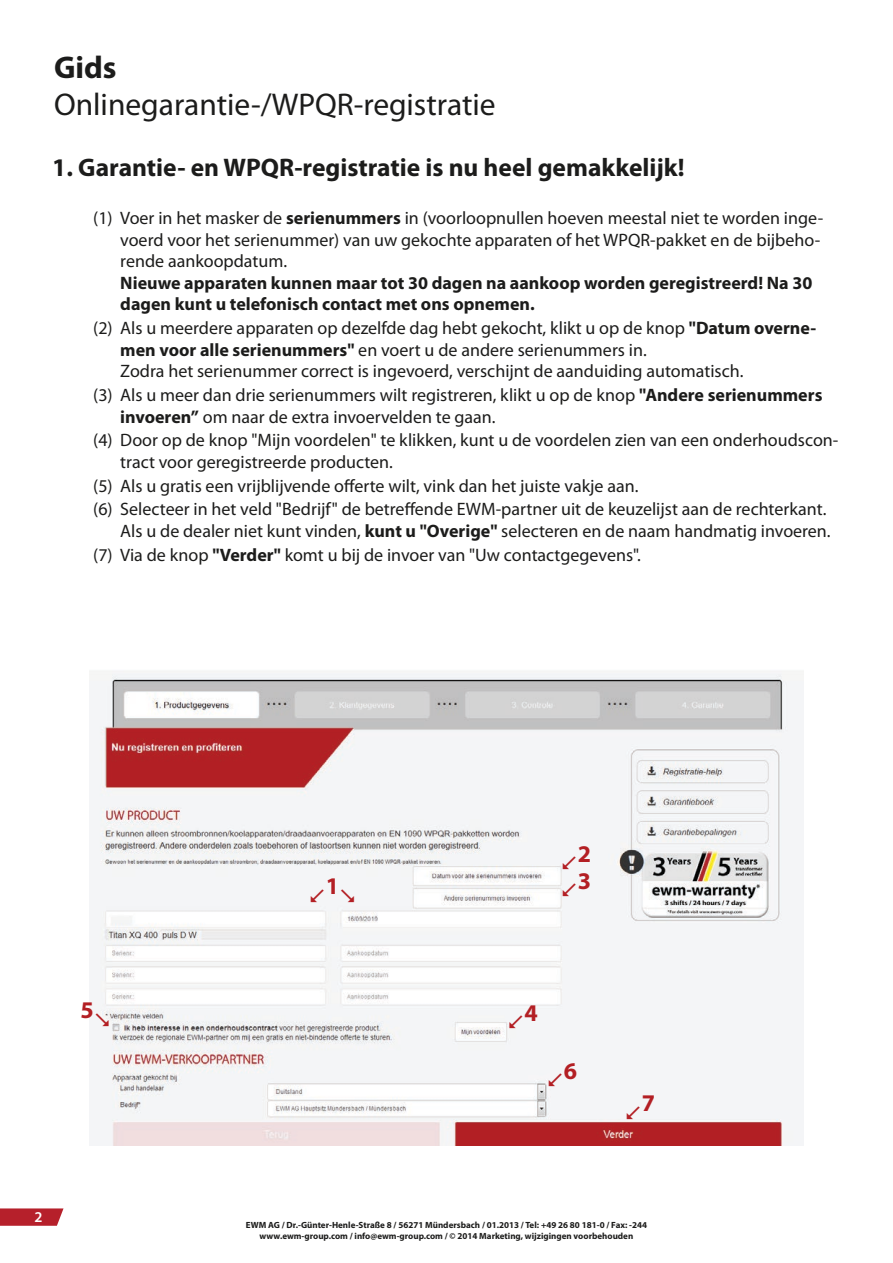
<style>
.page{position:relative;width:893px;height:1263px;background:#fff}
.page>*{position:absolute;margin:0;border:0;box-sizing:border-box;transform-origin:0 0}
.t1{font:31.5px "Myriad Pro";color:#1c1c1b}
.t2{font:700 31.5px "Myriad Pro";color:#1c1c1b}
.t3{font:700 25.5px "Myriad Pro";color:#1c1c1b}
.t4{font:700 24px/26.4px "Myriad Pro";color:#b31f24}
.t5{font:18px/21.6px "Myriad Pro";color:#1c1c1b}
.t6{font:700 18px/21.6px "Myriad Pro";color:#1c1c1b}
.t7{font:600 15px "Myriad Pro";color:#fff}
.t8{font:700 9px/10.8px "Myriad Pro";color:#1c1c1b;text-align:center}
.s1{font-weight:700}
</style>
<div class="page">
<img style="left:90px;top:671px;width:713px;height:474px">
<svg style="left:0;top:1208px;width:64px;height:18px"></svg>
<svg style="left:311px;top:889px;width:13px;height:13px"></svg>
<svg style="left:341px;top:889px;width:13px;height:13px"></svg>
<svg style="left:563px;top:857px;width:13px;height:13px"></svg>
<svg style="left:563px;top:883px;width:13px;height:13px"></svg>
<svg style="left:627px;top:1106px;width:13px;height:13px"></svg>
<svg style="left:549px;top:1073px;width:13px;height:13px"></svg>
<svg style="left:510px;top:1015px;width:13px;height:13px"></svg>
<svg style="left:96px;top:1013px;width:13px;height:13px"></svg>
<h1 class="t2" style="left:54px;top:46px;width:64px">Gids</h1>
<h1 class="t1" style="left:54px;top:85px;width:443px">Onlinegarantie-/WPQR-registratie</h1>
<h2 class="t3" style="left:52px;top:151px;width:634px">1. Garantie- en WPQR-registratie is nu heel gemakkelijk!</h2>
<p class="t5" style="left:120px;top:207px;width:704px;text-indent:-27px">(1) Voer in het masker de <span class="s1">serienummers</span> in (voorloopnullen hoeven meestal niet te worden inge&shy;voerd voor het serienummer) van uw gekochte apparaten of het WPQR-pakket en de bijbeho&shy;rende aankoopdatum.</p>
<p class="t6" style="left:120px;top:271px;width:693px">Nieuwe apparaten kunnen maar tot 30 dagen na aankoop worden geregistreerd! Na 30 dagen kunt u telefonisch contact met ons opnemen.</p>
<p class="t5" style="left:120px;top:317px;width:698px;text-indent:-27px">(2) Als u meerdere apparaten op dezelfde dag hebt gekocht, klikt u op de knop <span class="s1">"Datum overne&shy;men voor alle serienummers"</span> en voert u de andere serienummers in.<br>Zodra het serienummer correct is ingevoerd, verschijnt de aanduiding automatisch.</p>
<p class="t5" style="left:120px;top:384px;width:704px;text-indent:-27px">(3) Als u meer dan drie serienummers wilt registreren, klikt u op de knop <span class="s1">"Andere serienummers invoeren”</span> om naar de extra invoervelden te gaan.</p>
<p class="t5" style="left:120px;top:429px;width:720px;text-indent:-27px">(4) Door op de knop "Mijn voordelen" te klikken, kunt u de voordelen zien van een onderhoudscon&shy;tract voor geregistreerde producten.</p>
<p class="t5" style="left:93px;top:473px;width:735px;line-height:23.7px">(5) Als u gratis een vrijblijvende offerte wilt, vink dan het juiste vakje aan.<br>(6) Selecteer in het veld "Bedrijf" de betreffende EWM-partner uit de keuzelijst aan de rechterkant.</p>
<p class="t5" style="left:93px;top:519px;width:739px;line-height:23.7px;text-indent:27px">Als u de dealer niet kunt vinden, <span class="s1">kunt u "Overige"</span> selecteren en de naam handmatig invoeren. (7) Via de knop <span class="s1">"Verder"</span> komt u bij de invoer van "Uw contactgegevens".</p>
<h3 class="t4" style="left:81px;top:996px;width:15px">5</h3>
<p class="t7" style="left:35px;top:1207px;width:10px">2</p>
<h3 class="t4" style="left:326px;top:872px;width:15px">1</h3>
<h3 class="t4" style="left:578px;top:840px;width:15px">2<br>3</h3>
<h3 class="t4" style="left:525px;top:999px;width:15px">4</h3>
<h3 class="t4" style="left:564px;top:1057px;width:15px">6</h3>
<h3 class="t4" style="left:642px;top:1089px;width:15px">7</h3>
<p class="t8" style="left:246px;top:1219px;width:403px">EWM AG / Dr.-Günter-Henle-Straße 8 / 56271 Mündersbach / 01.2013 / Tel: +49 26 80 181-0 / Fax: -244 www.ewm-group.com / info@ewm-group.com / © 2014 Marketing, wijzigingen voorbehouden</p>
</div>
